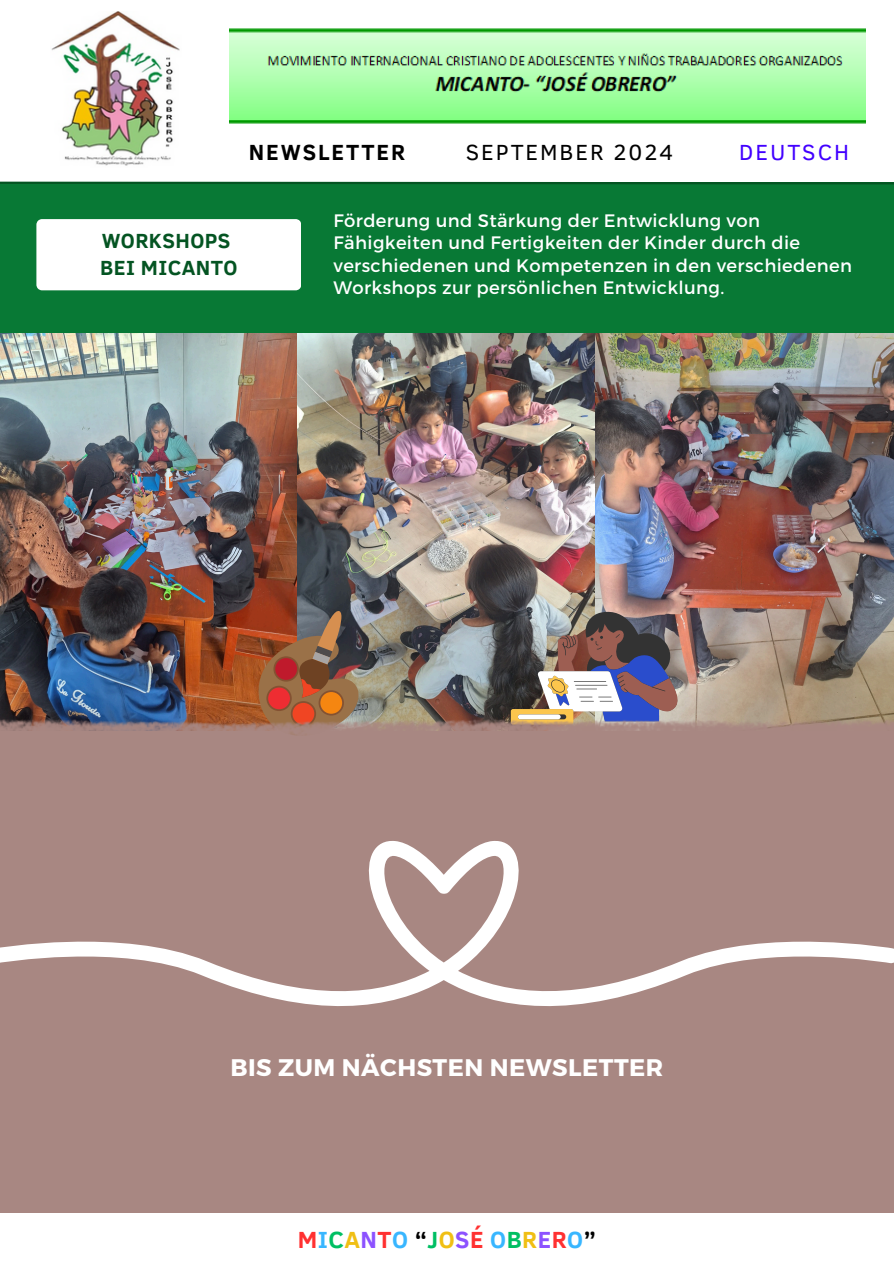
<style>
.page{position:relative;width:894px;height:1264px;background:#fff}
.page>*{position:absolute;margin:0;border:0;box-sizing:border-box;transform-origin:0 0}
.t1{font:700 24px "Montserrat";letter-spacing:.02em;color:#fff}
.t2{font:700 24px "Clear Sans";letter-spacing:.02em;color:#ff3131}
.t3{font:22.5px "Clear Sans";letter-spacing:.085em;color:#000}
.t4{font:700 22.5px "Clear Sans";letter-spacing:.085em;color:#000}
.t5{font:22.5px "Clear Sans";letter-spacing:.085em;color:#4200ff}
.t6{font:700 21px/27px "Clear Sans";letter-spacing:.02em;color:#045422}
.t7{font:18px/22.5px "Montserrat";letter-spacing:.02em;color:#fff}
.s1{color:#38b6ff}
.s2{color:#00bf63}
.s3{color:#f0bf14}
.s4{color:#8c52ff}
.s5{color:#000}
</style>
<div class="page">
<div style="left:0;top:0;width:893px;height:1263px;background:#087935"></div>
<div style="left:0;top:0;width:893px;height:182px;background:#fff"></div>
<svg style="left:0;top:181px;width:893px;height:4px"></svg>
<img style="left:229px;top:29px;width:636px;height:95px">
<img style="left:51px;top:11px;width:129px;height:155px">
<div style="left:0;top:728px;width:893px;height:485px;background:#a88782"></div>
<div style="left:0;top:1213px;width:893px;height:50px;background:#fff"></div>
<div style="left:36px;top:219px;width:265px;height:71px;background:#fff"></div>
<img style="left:0;top:333px;width:893px;height:385px">
<svg style="left:0;top:841px;width:893px;height:166px"></svg>
<img style="left:510px;top:607px;width:170px;height:111px">
<svg style="left:241px;top:607px;width:120px;height:111px;background:#95573b"></svg>
<img style="left:0;top:718px;width:893px;height:17px">
<p class="t4" style="left:249px;top:135px;width:158px">NEWSLETTER</p>
<p class="t3" style="left:465px;top:135px;width:209px">SEPTEMBER 2024</p>
<p class="t5" style="left:739px;top:135px;width:111px">DEUTSCH</p>
<h3 class="t6" style="left:100px;top:226px;width:139px">WORKSHOPS<br>BEI MICANTO</h3>
<p class="t7" style="left:333px;top:208px;width:520px">Förderung und Stärkung der Entwicklung von Fähigkeiten und Fertigkeiten der Kinder durch die verschiedenen und Kompetenzen in den verschiedenen Workshops zur persönlichen Entwicklung.</p>
<p class="t1" style="left:230px;top:1051px;width:434px">BIS ZUM NÄCHSTEN NEWSLETTER</p>
<h2 class="t2" style="left:297px;top:1222px;width:299px">M<span class="s1">I</span><span class="s2">C</span><span class="s3">A</span><span class="s4">N</span>T<span class="s1">O</span> <span class="s5">“</span><span class="s2">J</span><span class="s3">O</span><span class="s4">S</span>É <span class="s1">O</span><span class="s2">B</span><span class="s3">R</span><span class="s4">E</span>R<span class="s1">O</span><span class="s5">”</span></h2>
</div>
